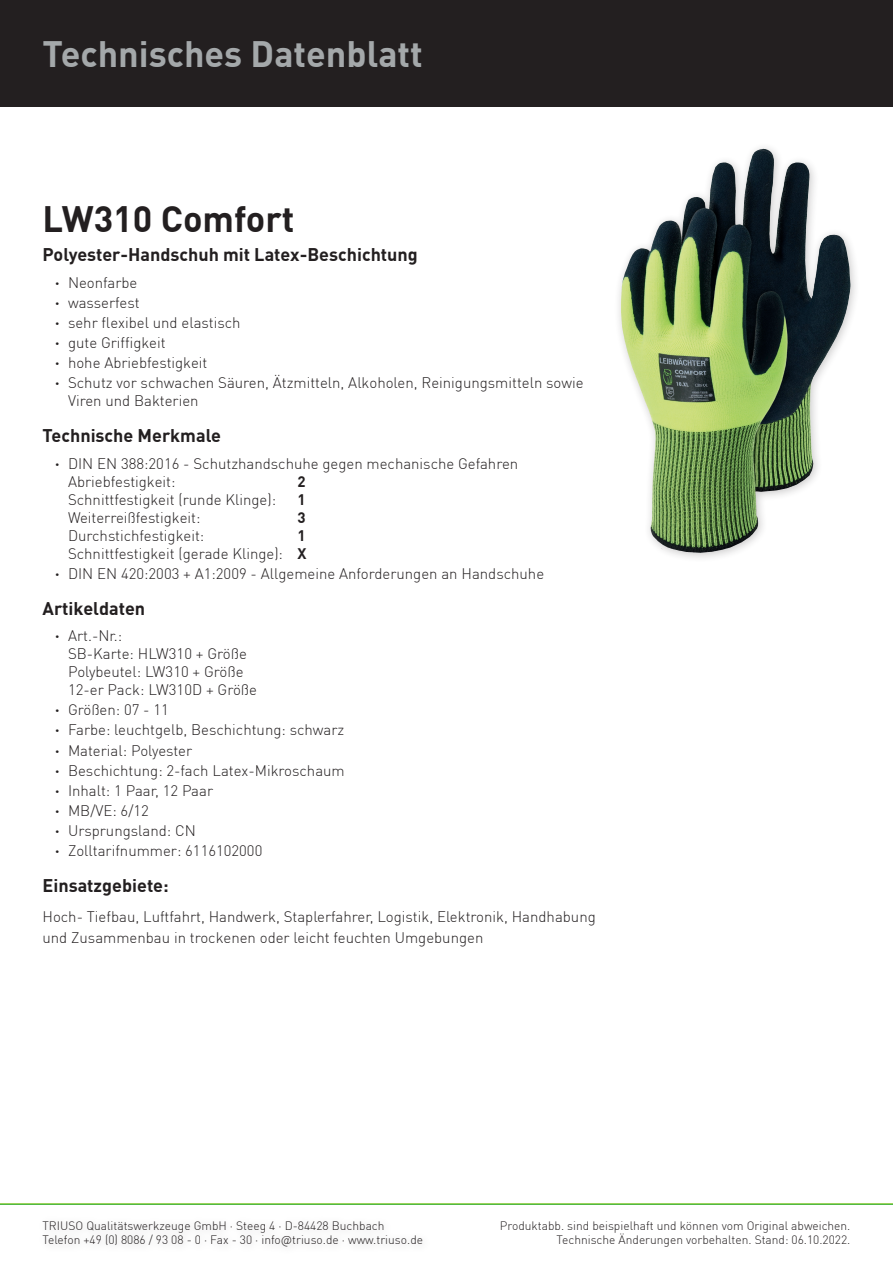
<style>
.page{position:relative;width:893px;height:1263px;background:#fff}
.page>*{position:absolute;margin:0;border:0;box-sizing:border-box;transform-origin:0 0}
.t1{font:700 36px "DIN Pro";color:#a4a8aa}
.t2{font:700 36px "DIN Pro";color:#231f20}
.t3{font:700 18px "DIN Pro";color:#231f20}
.t4{font:300 15px/20.1px "DIN Pro";color:#231f20}
.t5{font:700 15px "DIN Pro";color:#231f20}
.t6{font:300 12px/14.4px "DIN Pro";color:#231f20}
.s1{font-weight:700}
</style>
<div class="page">
<div style="left:613px;top:142px;width:248px;height:421px;background:#231f20;opacity:.25"></div>
<img style="left:726px;top:149px;width:36px;height:76px">
<div style="left:37px;top:1213px;width:395px;height:43px;background:#fbfbfb"></div>
<div style="left:0;top:0;width:893px;height:106px;background:#231f20"></div>
<hr style="left:0;top:1203px;width:893px;height:2px;background:#4cb849">
<h1 class="t1" style="left:43px;top:30px;width:382px">Technisches Datenblatt</h1>
<h1 class="t2" style="left:43px;top:195px;width:253px">LW310 Comfort</h1>
<p class="t3" style="left:43px;top:243px;width:377px">Polyester-Handschuh mit Latex-Beschichtung</p>
<p class="t4" style="left:55px;top:272px;width:530px"><span class="s1">ˁ</span> Neonfarbe<br><span class="s1">ˁ</span> wasserfest<br><span class="s1">ˁ</span> sehr flexibel und elastisch<br><span class="s1">ˁ</span> gute Griffigkeit<br><span class="s1">ˁ</span> hohe Abriebfestigkeit<br><span class="s1">ˁ</span> Schutz vor schwachen Säuren, Ätzmitteln, Alkoholen, Reinigungsmitteln sowie</p>
<p class="t4" style="left:68px;top:391px;width:132px">Viren und Bakterien</p>
<p class="t3" style="left:43px;top:424px;width:180px">Technische Merkmale</p>
<p class="t4" style="left:68px;top:454px;width:452px;line-height:18px;text-indent:-13px"><span class="s1">ˁ</span> DIN EN 388:2016 - Schutzhandschuhe gegen mechanische Gefahren<br>Abriebfestigkeit:</p>
<p class="t5" style="left:298px;top:471px;width:10px">2</p>
<p class="t4" style="left:68px;top:489px;width:210px">Schnittfestigkeit (runde Klinge):</p>
<p class="t5" style="left:298px;top:489px;width:10px">1</p>
<p class="t4" style="left:68px;top:507px;width:134px">Weiterreißfestigkeit:</p>
<p class="t5" style="left:298px;top:507px;width:10px">3</p>
<p class="t4" style="left:68px;top:525px;width:138px">Durchstichfestigkeit:</p>
<p class="t4" style="left:68px;top:526px;width:240px;line-height:18px;text-align:right"><span class="s1">1<br></span>Schnittfestigkeit (gerade Klinge): <span class="s1">X</span></p>
<p class="t4" style="left:55px;top:563px;width:490px"><span class="s1">ˁ</span> DIN EN 420:2003 + A1:2009 - Allgemeine Anforderungen an Handschuhe</p>
<p class="t3" style="left:43px;top:596px;width:104px">Artikeldaten</p>
<p class="t4" style="left:68px;top:627px;width:190px;line-height:18px;text-indent:-13px"><span class="s1">ˁ</span> Art.-Nr.:<br>SB-Karte: HLW310 + Größe<br>Polybeutel: LW310 + Größe<br>12-er Pack: LW310D + Größe</p>
<p class="t4" style="left:55px;top:700px;width:291px"><span class="s1">ˁ</span> Größen: 07 - 11<br><span class="s1">ˁ</span> Farbe: leuchtgelb, Beschichtung: schwarz <span class="s1">ˁ</span> Material: Polyester<br><span class="s1">ˁ</span> Beschichtung: 2-fach Latex-Mikroschaum <span class="s1">ˁ</span> Inhalt: 1 Paar, 12 Paar<br><span class="s1">ˁ</span> MB/VE: 6/12<br><span class="s1">ˁ</span> Ursprungsland: CN<br><span class="s1">ˁ</span> Zolltarifnummer: 6116102000</p>
<p class="t3" style="left:43px;top:874px;width:128px">Einsatzgebiete:</p>
<p class="t4" style="left:43px;top:905px;width:555px;line-height:21px">Hoch- Tiefbau, Luftfahrt, Handwerk, Staplerfahrer, Logistik, Elektronik, Handhabung und Zusammenbau in trockenen oder leicht feuchten Umgebungen</p>
<p class="t6" style="left:43px;top:1218px;width:382px">TRIUSO Qualitätswerkzeuge GmbH · Steeg 4 · D-84428 Buchbach<br>Telefon +49 (0) 8086 / 93 08 - 0 · Fax - 30 · info@triuso.de · www.triuso.de</p>
<p class="t6" style="left:500px;top:1218px;width:352px;text-align:right">Produktabb. sind beispielhaft und können vom Original abweichen.<br>Technische Änderungen vorbehalten. Stand: 06.10.2022.</p>
</div>
